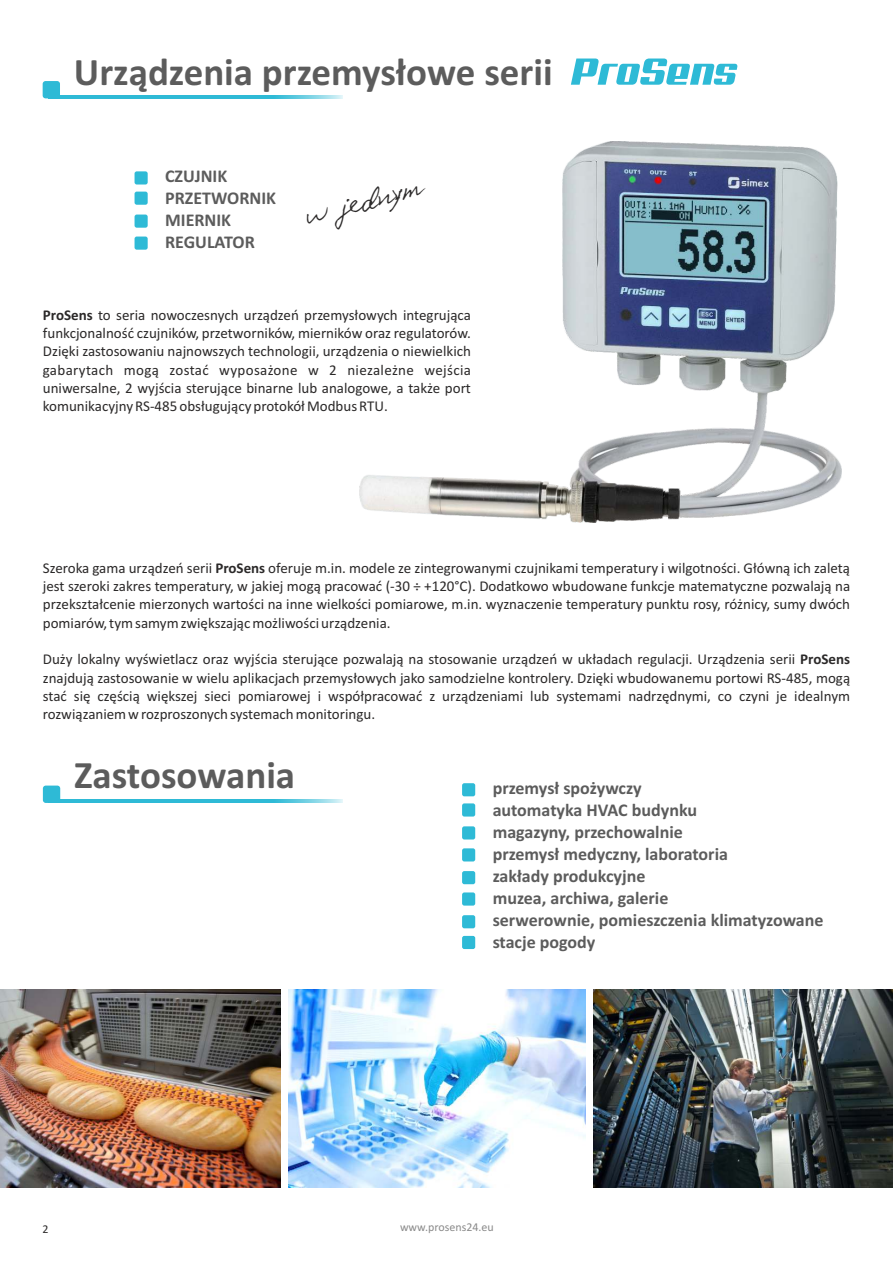
<style>
.page{position:relative;width:893px;height:1263px;background:#fff}
.page>*{position:absolute;margin:0;border:0;box-sizing:border-box;transform-origin:0 0}
.t1{font:700 39px "Calibri";color:#5c5c5c}
.t2{font:29.7px "Galeforce BTN";color:#2b2929}
.t3{font:700 18px/21.9px "Calibri";color:#5c5c5c}
.t4{font:15px/18.3px "Calibri";color:#2b2929;text-align:justify}
.t5{font:12px "Calibri";color:#8a8a8a}
.t6{font:12px "Calibri";color:#2b2929}
.s1{font-weight:700}
</style>
<div class="page">
<hr style="left:48px;top:95px;width:295px;height:3px;background:#2ebad6">
<div style="left:43px;top:81px;width:17px;height:17px;background:#2ebad6;border-radius:3px"></div>
<svg style="left:571px;top:59px;width:166px;height:26px"></svg>
<div style="left:462px;top:783px;width:13px;height:13px;background:#2ebad6;border-radius:2px"></div>
<div style="left:462px;top:826px;width:13px;height:13px;background:#2ebad6;border-radius:2px"></div>
<div style="left:462px;top:848px;width:13px;height:13px;background:#2ebad6;border-radius:2px"></div>
<div style="left:462px;top:803px;width:13px;height:13px;background:#2ebad6;border-radius:2px"></div>
<div style="left:462px;top:871px;width:13px;height:13px;background:#2ebad6;border-radius:2px"></div>
<div style="left:462px;top:892px;width:13px;height:13px;background:#2ebad6;border-radius:2px"></div>
<div style="left:462px;top:915px;width:13px;height:13px;background:#2ebad6;border-radius:2px"></div>
<div style="left:462px;top:936px;width:13px;height:13px;background:#2ebad6;border-radius:2px"></div>
<svg style="left:59px;top:799px;width:284px;height:4px"></svg>
<div style="left:43px;top:785px;width:17px;height:18px;background:#2ebad6;border-radius:3px"></div>
<img style="left:360px;top:141px;width:481px;height:382px">
<div style="left:135px;top:171px;width:13px;height:13px;background:#2ebad6;border-radius:2px"></div>
<div style="left:135px;top:215px;width:13px;height:13px;background:#2ebad6;border-radius:2px"></div>
<div style="left:135px;top:237px;width:13px;height:13px;background:#2ebad6;border-radius:2px"></div>
<div style="left:135px;top:192px;width:13px;height:13px;background:#2ebad6;border-radius:2px"></div>
<img style="left:0;top:989px;width:281px;height:199px">
<img style="left:593px;top:989px;width:300px;height:199px">
<img style="left:288px;top:989px;width:298px;height:199px">
<h1 class="t1" style="left:74px;top:56px;width:480px">Urządzenia przemysłowe serii</h1>
<p class="t3" style="left:165px;top:167px;width:112px">CZUJNIK<br>PRZETWORNIK<br>MIERNIK<br>REGULATOR</p>
<h2 class="t2" style="left:301px;top:194px;width:122px;rotate:-14deg">w jednym</h2>
<p class="t4" style="left:43px;top:307px;width:430px"><span class="s1">ProSens</span> to seria nowoczesnych urządzeń przemysłowych integrująca funkcjonalność czujników, przetworników, mierników oraz regulatorów.<br>Dzięki zastosowaniu najnowszych technologii, urządzenia o niewielkich gabarytach mogą zostać wyposażone w 2 niezależne wejścia uniwersalne, 2 wyjścia sterujące binarne lub analogowe, a także port komunikacyjny RS-485 obsługujący protokół Modbus RTU.</p>
<p class="t4" style="left:43px;top:560px;width:809px">Szeroka gama urządzeń serii <span class="s1">ProSens</span> oferuje m.in. modele ze zintegrowanymi czujnikami temperatury i wilgotności. Główną ich zaletą jest szeroki zakres temperatury, w jakiej mogą pracować (-30 ÷ +120°C). Dodatkowo wbudowane funkcje matematyczne pozwalają na przekształcenie mierzonych wartości na inne wielkości pomiarowe, m.in. wyznaczenie temperatury punktu rosy, różnicy, sumy dwóch pomiarów, tym samym zwiększając możliwości urządzenia.</p>
<p class="t4" style="left:43px;top:651px;width:809px">Duży lokalny wyświetlacz oraz wyjścia sterujące pozwalają na stosowanie urządzeń w układach regulacji. Urządzenia serii <span class="s1">ProSens </span>znajdują zastosowanie w wielu aplikacjach przemysłowych jako samodzielne kontrolery. Dzięki wbudowanemu portowi RS-485, mogą stać się częścią większej sieci pomiarowej i współpracować z urządzeniami lub systemami nadrzędnymi, co czyni je idealnym rozwiązaniem w rozproszonych systemach monitoringu.</p>
<h1 class="t1" style="left:74px;top:759px;width:223px">Zastosowania</h1>
<p class="t3" style="left:493px;top:778px;width:332px">przemysł spożywczy<br>automatyka HVAC budynku<br>magazyny, przechowalnie<br>przemysł medyczny, laboratoria<br>zakłady produkcyjne<br>muzea, archiwa, galerie<br>serwerownie, pomieszczenia klimatyzowane stacje pogody</p>
<p class="t6" style="left:43px;top:1223px;width:8px">2</p>
<p class="t5" style="left:400px;top:1221px;width:95px">www.prosens24.eu</p>
</div>
